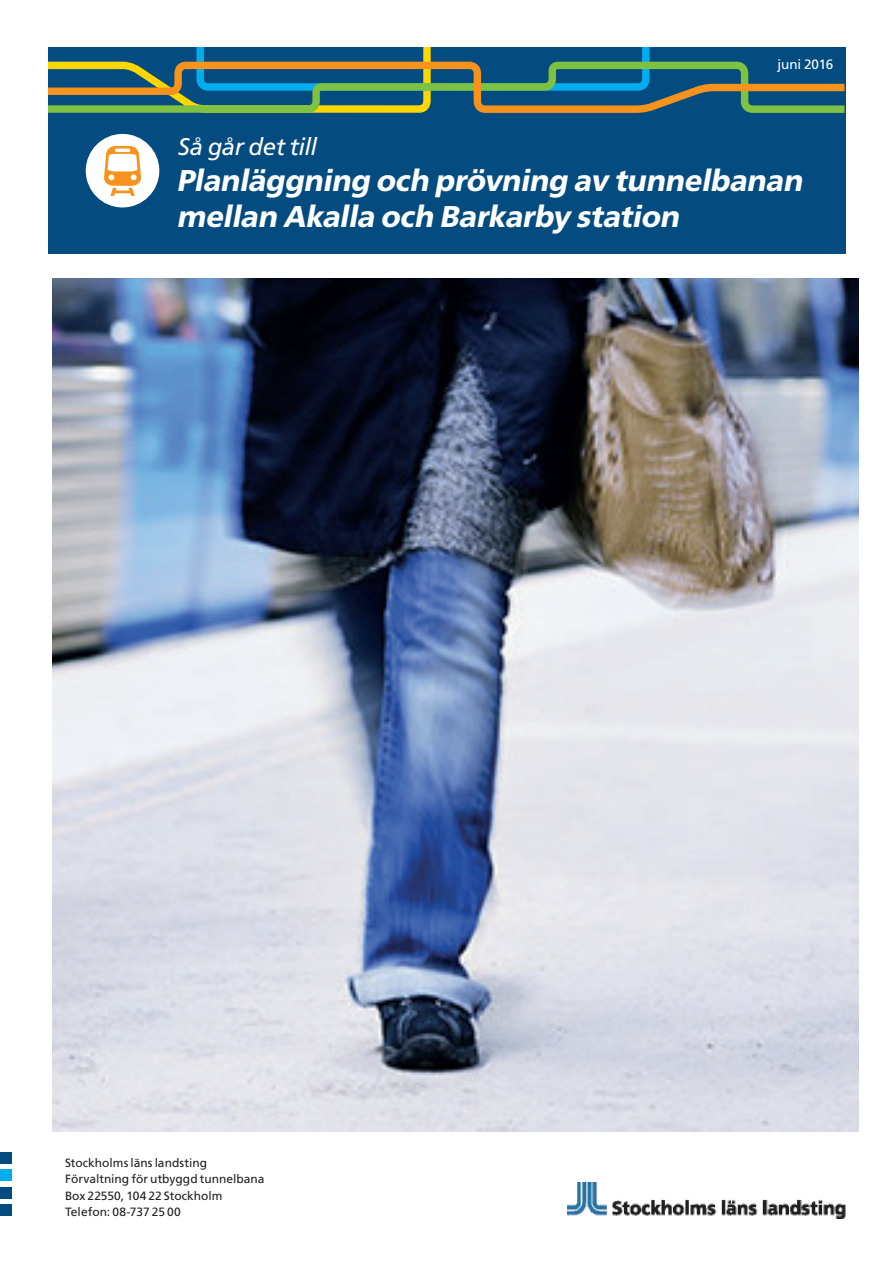
<style>
.page{position:relative;width:893px;height:1263px;background:#fff}
.page>*{position:absolute;margin:0;border:0;box-sizing:border-box;transform-origin:0 0}
.t1{font:italic 800 30px/36px "Frutiger SLLOTF";letter-spacing:-.01em;color:#fff}
.t2{font:italic 24px "Frutiger SLLOTF";letter-spacing:-.02em;color:#fff}
.t3{font:13.5px "Frutiger SLLOTF";letter-spacing:-.005em;color:#fff}
.t4{font:12px/16.5px "Frutiger SLLOTF";color:#231f20}
</style>
<div class="page">
<div style="left:0;top:1152px;width:12px;height:11px;background:#044c80"></div>
<div style="left:0;top:1169px;width:12px;height:12px;background:#00aeef"></div>
<div style="left:0;top:1204px;width:12px;height:12px;background:#044c80"></div>
<div style="left:0;top:1187px;width:12px;height:11px;background:#044c80"></div>
<img style="left:568px;top:1182px;width:277px;height:36px">
<div style="left:48px;top:47px;width:797px;height:206px;background:#044c80"></div>
<svg style="left:48px;top:47px;width:796px;height:66px"></svg>
<div style="left:86px;top:134px;width:73px;height:73px;background:#fff;border-radius:50%"></div>
<svg style="left:104px;top:146px;width:37px;height:50px"></svg>
<img style="left:52px;top:279px;width:807px;height:852px">
<p class="t3" style="left:777px;top:57px;width:57px">juni 2016</p>
<h2 class="t2" style="left:178px;top:132px;width:141px">Så går det till</h2>
<h1 class="t1" style="left:178px;top:162px;width:627px">Planläggning och prövning av tunnelbanan mellan Akalla och Barkarby station</h1>
<p class="t4" style="left:65px;top:1154px;width:201px">Stockholms läns landsting<br>Förvaltning för utbyggd tunnelbana<br>Box 22550, 104 22 Stockholm<br>Telefon: 08-737 25 00</p>
</div>
